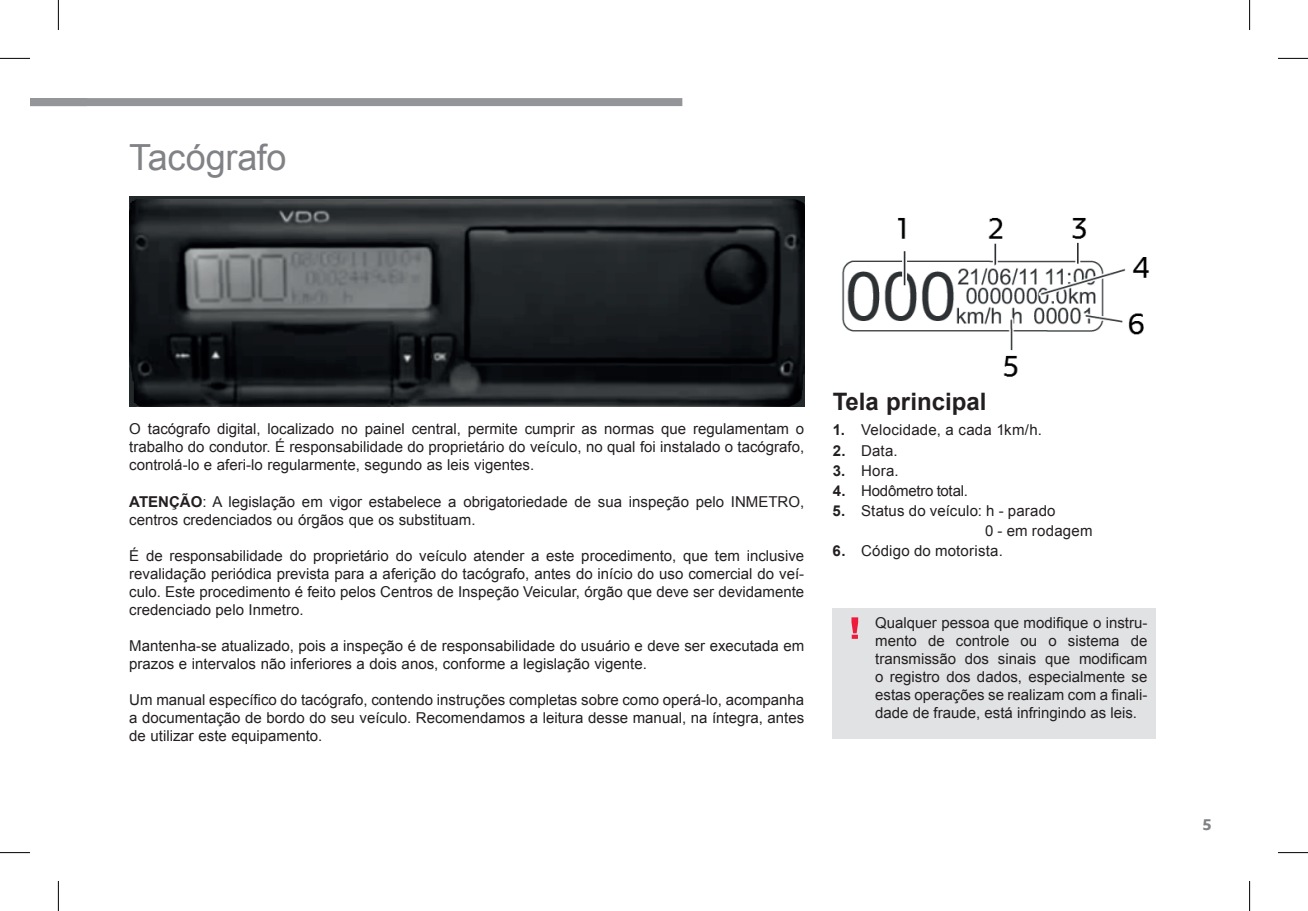
<style>
.page{position:relative;width:1308px;height:911px;background:#fff}
.page>*{position:absolute;margin:0;border:0;box-sizing:border-box;transform-origin:0 0}
.t1{font:36px "Arial";letter-spacing:-.01em;color:#808285}
.t2{font:700 24px "Arial";color:#231f20}
.t3{font:700 16px "Peugeot";color:#808285}
.t4{font:15px/18px "Arial";color:#231f20;text-align:justify}
.s1{font-weight:700}
</style>
<div class="page">
<div style="left:30px;top:98px;width:652px;height:8px;background:#939598"></div>
<img style="left:129px;top:196px;width:675px;height:210px">
<img style="left:842px;top:217px;width:308px;height:160px">
<div style="left:832px;top:608px;width:323px;height:130px;background:#e1e2e4"></div>
<svg style="left:851px;top:617px;width:7px;height:21px"></svg>
<hr style="left:0;top:58px;width:30px;height:1px;background:#000">
<hr style="left:1277px;top:58px;width:30px;height:1px;background:#000">
<hr style="left:0;top:852px;width:30px;height:1px;background:#000">
<hr style="left:1277px;top:852px;width:30px;height:1px;background:#000">
<hr style="left:58px;top:0;width:1px;height:30px;background:#000">
<hr style="left:58px;top:880px;width:1px;height:30px;background:#000">
<hr style="left:1249px;top:0;width:1px;height:30px;background:#000">
<hr style="left:1249px;top:880px;width:1px;height:30px;background:#000">
<h1 class="t1" style="left:129px;top:133px;width:159px">Tacógrafo</h1>
<p class="t4" style="left:129px;top:420px;width:676px">O tacógrafo digital, localizado no painel central, permite cumprir as normas que regulamentam o trabalho do condutor. É responsabilidade do proprietário do veículo, no qual foi instalado o tacógrafo, controlá-lo e aferi-lo regularmente, segundo as leis vigentes.</p>
<p class="t4" style="left:129px;top:492px;width:676px"><span class="s1">ATENÇÃO</span>: A legislação em vigor estabelece a obrigatoriedade de sua inspeção pelo INMETRO, centros credenciados ou órgãos que os substituam.</p>
<p class="t4" style="left:129px;top:546px;width:676px">É de responsabilidade do proprietário do veículo atender a este procedimento, que tem inclusive revalidação periódica prevista para a aferição do tacógrafo, antes do início do uso comercial do veí&shy;culo. Este procedimento é feito pelos Centros de Inspeção Veicular, órgão que deve ser devidamente credenciado pelo Inmetro.</p>
<p class="t4" style="left:129px;top:636px;width:676px">Mantenha-se atualizado, pois a inspeção é de responsabilidade do usuário e deve ser executada em prazos e intervalos não inferiores a dois anos, conforme a legislação vigente.</p>
<p class="t4" style="left:129px;top:690px;width:676px">Um manual específico do tacógrafo, contendo instruções completas sobre como operá-lo, acompanha a documentação de bordo do seu veículo. Recomendamos a leitura desse manual, na íntegra, antes de utilizar este equipamento.</p>
<h2 class="t2" style="left:832px;top:385px;width:155px">Tela principal</h2>
<p class="t4" style="left:832px;top:421px;width:211px"><span class="s1">1.</span> Velocidade, a cada 1km/h.</p>
<p class="t4" style="left:832px;top:441px;width:67px"><span class="s1">2.</span> Data.</p>
<p class="t4" style="left:832px;top:461px;width:67px"><span class="s1">3.</span> Hora.</p>
<p class="t4" style="left:832px;top:481px;width:137px"><span class="s1">4.</span> Hodômetro total.</p>
<p class="t4" style="left:985px;top:500px;width:109px;line-height:20px;text-indent:-152px"><span class="s1">5.</span> Status do veículo: h - parado<br>0 - em rodagem</p>
<p class="t4" style="left:832px;top:541px;width:172px"><span class="s1">6.</span> Código do motorista.</p>
<p class="t4" style="left:875px;top:613px;width:274px">Qualquer pessoa que modifique o instru&shy;mento de controle ou o sistema de transmissão dos sinais que modificam o registro dos dados, especialmente se estas operações se realizam com a finali&shy;dade de fraude, está infringindo as leis.</p>
<p class="t3" style="left:1202px;top:813px;width:11px">5</p>
</div>
